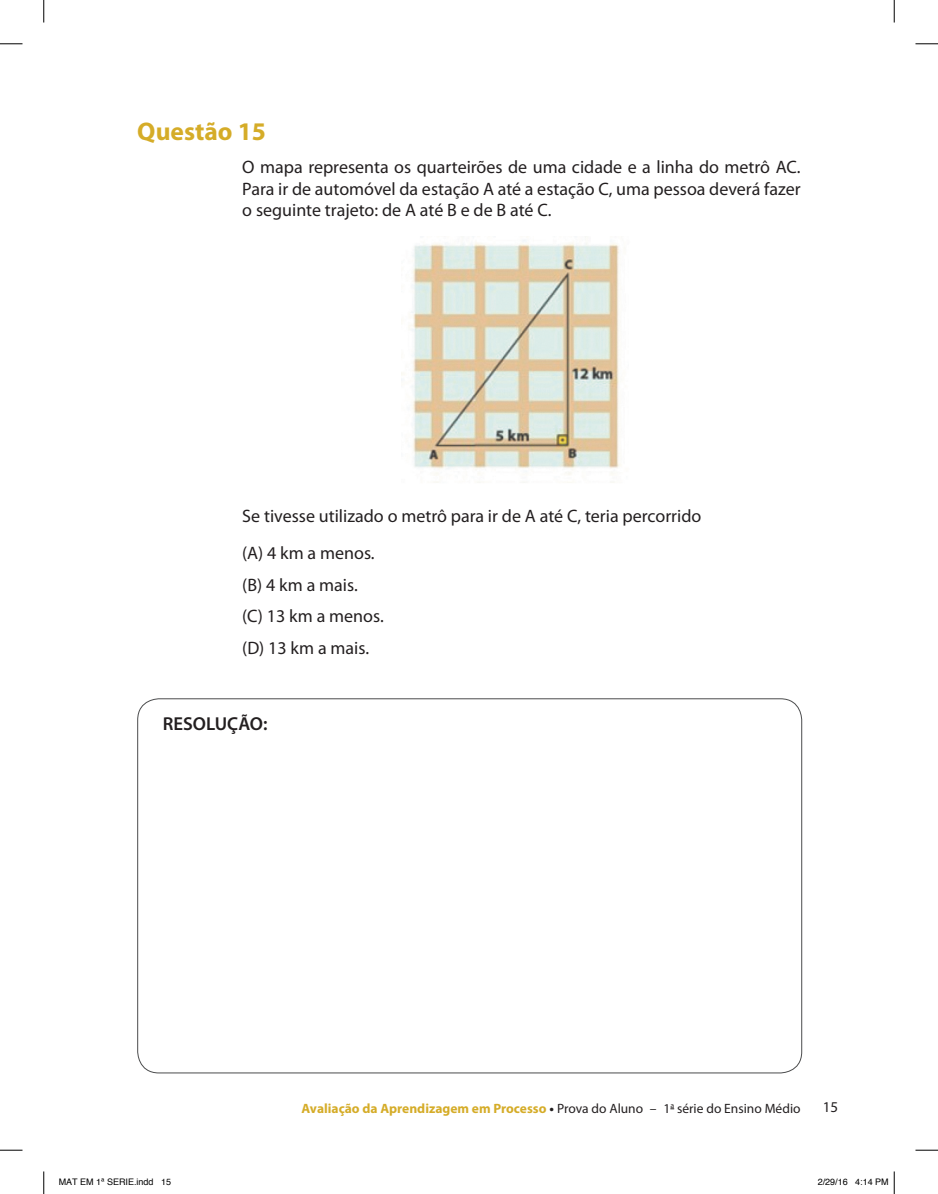
<style>
.page{position:relative;width:938px;height:1194px;background:#fff}
.page>*{position:absolute;margin:0;border:0;box-sizing:border-box;transform-origin:0 0}
.t1{font:700 25.5px "Myriad Pro";color:#d5ac28}
.t2{font:600 18.75px "Myriad Pro";color:#231f20}
.t3{font:18px/21.6px "Myriad Pro";color:#231f20}
.t4{font:15px "Myriad Pro";color:#231f20}
.t5{font:700 13.5px "Myriad Pro";color:#d5ac28}
.t6{font:9px "Helvetica";color:#000}
.s1{color:#231f20}
.s2{font-weight:400;color:#231f20}
</style>
<div class="page">
<img style="left:401px;top:240px;width:220px;height:243px">
<svg style="left:0;top:44px;width:22px;height:1px"></svg>
<svg style="left:915px;top:44px;width:23px;height:1px"></svg>
<svg style="left:0;top:1149px;width:22px;height:1px"></svg>
<svg style="left:915px;top:1149px;width:23px;height:1px"></svg>
<svg style="left:44px;top:0;width:1px;height:22px"></svg>
<svg style="left:44px;top:1171px;width:1px;height:22px"></svg>
<svg style="left:894px;top:0;width:1px;height:22px"></svg>
<svg style="left:893px;top:1171px;width:2px;height:22px"></svg>
<h1 class="t1" style="left:137px;top:114px;width:130px">Questão 15</h1>
<p class="t3" style="left:242px;top:156px;width:560px;text-align:justify">O mapa representa os quarteirões de uma cidade e a linha do metrô AC.<br>Para ir de automóvel da estação A até a estação C, uma pessoa deverá fazer o seguinte trajeto: de A até B e de B até C.</p>
<p class="t3" style="left:242px;top:496px;width:461px;line-height:37.5px">Se tivesse utilizado o metrô para ir de A até C, teria percorrido (A) 4 km a menos.</p>
<p class="t3" style="left:242px;top:568px;width:143px;line-height:31.5px">(B) 4 km a mais.<br>(C) 13 km a menos. (D) 13 km a mais.</p>
<p class="t2" style="left:163px;top:711px;width:106px">RESOLUÇÃO:</p>
<p class="t5" style="left:302px;top:1098px;width:501px">Avaliação da Aprendizagem em Processo <span class="s1">•</span> <span class="s2">Prova do Aluno – 1</span><sup>a</sup> <span class="s2">série do Ensino Médio</span></p>
<p class="t4" style="left:823px;top:1097px;width:17px">15</p>
<p class="t6" style="left:59px;top:1174px;width:114px">MAT EM 1ª SERIE.indd 15</p>
<p class="t6" style="left:818px;top:1174px;width:73px">2/29/16 4:14 PM</p>
</div>
